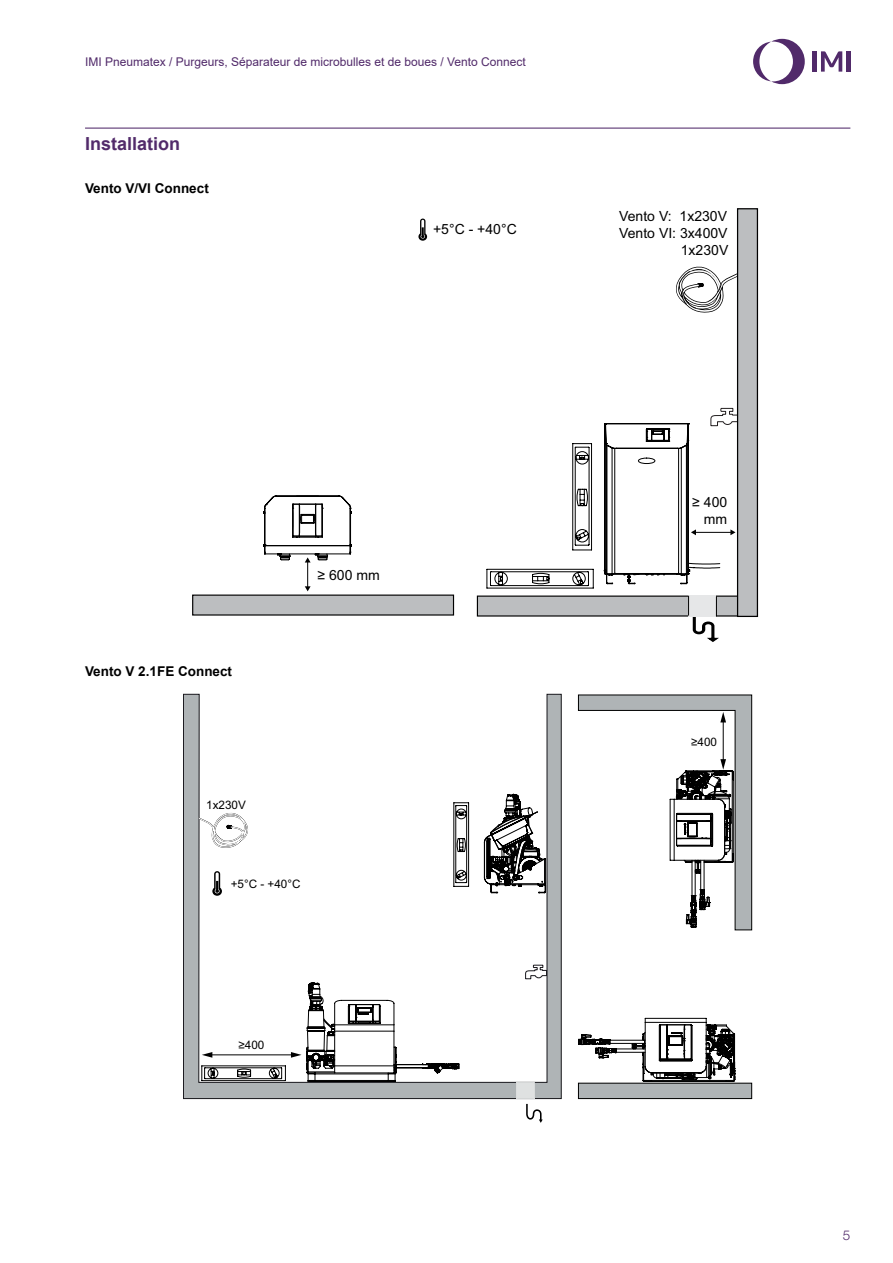
<style>
.page{position:relative;width:893px;height:1263px;background:#fff}
.page>*{position:absolute;margin:0;border:0;box-sizing:border-box;transform-origin:0 0}
.t1{font:700 18px "Arial";color:#512a6a}
.t2{font:14.1px/16.8px "Arial";color:#000;text-align:right}
.t3{font:700 13.5px "Arial";color:#000}
.t4{font:300 13.5px "Helvetica Neue LTW1 G";color:#512a6a}
.t5{font:12px "Arial";color:#512a6a}
.t6{font:11.7px "Arial";color:#000}
</style>
<div class="page">
<svg style="left:753px;top:39px;width:52px;height:45px"></svg>
<hr style="left:813px;top:51px;width:4px;height:21px;background:#512a6a">
<hr style="left:846px;top:51px;width:4px;height:21px;background:#512a6a">
<svg style="left:821px;top:51px;width:21px;height:21px"></svg>
<hr style="left:85px;top:128px;width:765px;height:1px;background:#512a6a">
<div style="left:477px;top:595px;width:262px;height:22px;background:#bcbec0;border:1px solid #000"></div>
<svg style="left:676px;top:266px;width:61px;height:47px"></svg>
<svg style="left:486px;top:443px;width:108px;height:146px"></svg>
<div style="left:737px;top:208px;width:21px;height:409px;background:#bcbec0;border:1px solid #000"></div>
<div style="left:689px;top:595px;width:27px;height:22px;background:#e6e7e8"></div>
<svg style="left:688px;top:596px;width:34px;height:46px"></svg>
<svg style="left:603px;top:408px;width:135px;height:176px"></svg>
<svg style="left:418px;top:219px;width:9px;height:22px"></svg>
<svg style="left:263px;top:495px;width:89px;height:96px"></svg>
<div style="left:192px;top:594px;width:262px;height:22px;background:#bcbec0;border:1px solid #000"></div>
<div style="left:578px;top:1083px;width:174px;height:15px;background:#afb4b6"></div>
<div style="left:578px;top:1083px;width:174px;height:16px;border:1px solid #000"></div>
<svg style="left:526px;top:1103px;width:17px;height:20px"></svg>
<svg style="left:183px;top:694px;width:379px;height:405px"></svg>
<div style="left:517px;top:1082px;width:17px;height:17px;background:#dfe1e1"></div>
<div style="left:516px;top:1082px;width:19px;height:17px;border:1px solid #dfe1e1"></div>
<svg style="left:197px;top:807px;width:60px;height:54px"></svg>
<hr style="left:210px;top:1054px;width:83px;height:1px;background:#000">
<svg style="left:202px;top:1052px;width:10px;height:6px"></svg>
<svg style="left:291px;top:964px;width:444px;height:118px"></svg>
<svg style="left:579px;top:964px;width:156px;height:110px"></svg>
<svg style="left:484px;top:694px;width:268px;height:237px"></svg>
<p class="t5" style="left:85px;top:54px;width:442px">IMI Pneumatex / Purgeurs, Séparateur de microbulles et de boues / Vento Connect</p>
<h1 class="t1" style="left:85px;top:131px;width:97px">Installation</h1>
<p class="t3" style="left:85px;top:179px;width:125px">Vento V/VI Connect</p>
<p class="t2" style="left:433px;top:220px;width:85px">+5°C - +40°C</p>
<p class="t2" style="left:619px;top:207px;width:111px">Vento V: 1x230V<br>Vento VI: 3x400V<br>1x230V</p>
<p class="t3" style="left:85px;top:661px;width:149px">Vento V 2.1FE Connect</p>
<p class="t2" style="left:317px;top:566px;width:64px">≥ 600 mm</p>
<p class="t6" style="left:206px;top:797px;width:41px">1x230V</p>
<p class="t6" style="left:231px;top:875px;width:71px">+5°C - +40°C</p>
<p class="t6" style="left:239px;top:1037px;width:27px">≥400</p>
<p class="t2" style="left:692px;top:494px;width:37px">≥ 400 mm</p>
<p class="t6" style="left:691px;top:734px;width:27px">≥400</p>
<p class="t4" style="left:843px;top:1226px;width:9px">5</p>
</div>
